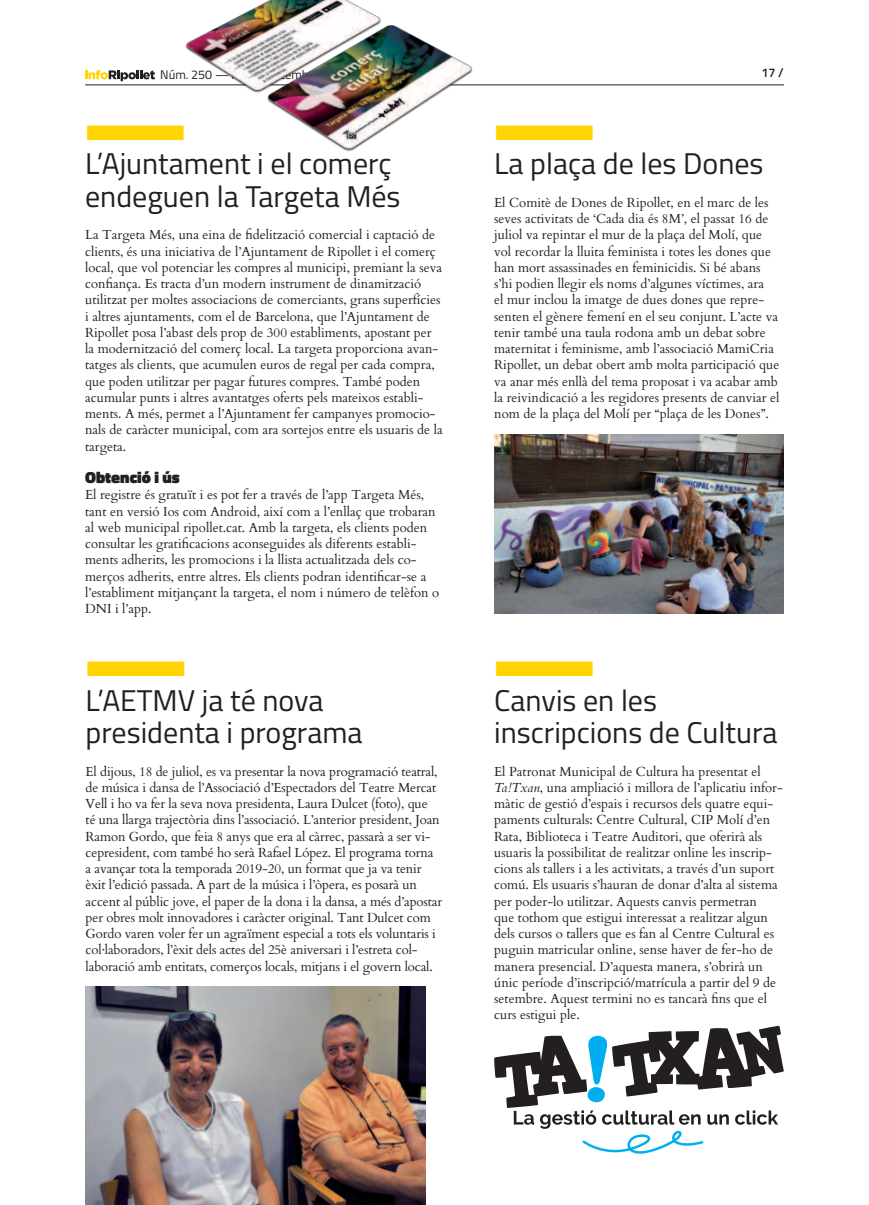
<style>
.page{position:relative;width:869px;height:1205px;background:#fff}
.page>*{position:absolute;margin:0;border:0;box-sizing:border-box;transform-origin:0 0}
.t1{font:30px/32.5px "Titillium";color:#231f20}
.t2{font:25px "Wingdings";color:#ffd400}
.t3{font:900 16.25px "Titillium";color:#231f20}
.t4{font:13.12px/16.2px "Cardo";color:#231f20}
.t5{font:12.5px "Titillium";color:#231f20}
.t6{font:600 12.5px "Titillium";color:#231f20}
.s1{font-style:italic}
</style>
<div class="page">
<hr style="left:85px;top:84px;width:698px;height:1px;background:#231f20">
<svg style="left:85px;top:70px;width:70px;height:11px"></svg>
<img style="left:494px;top:434px;width:289px;height:179px">
<img style="left:85px;top:987px;width:340px;height:218px">
<svg style="left:494px;top:1025px;width:289px;height:129px"></svg>
<img style="left:171px;top:0;width:315px;height:152px">
<p class="t5" style="left:160px;top:66px;width:191px">Núm. 250 — Agost/Setembre 2019</p>
<p class="t6" style="left:761px;top:64px;width:24px">17 /</p>
<h2 class="t2" style="left:85px;top:119px;width:102px">■■■■■■■</h2>
<h1 class="t1" style="left:85px;top:146px;width:317px">L’Ajuntament i el comerç endeguen la Targeta Més</h1>
<p class="t4" style="left:85px;top:226px;width:359px">La Targeta Més, una eina de fidelització comercial i captació de clients, és una iniciativa de l’Ajuntament de Ripollet i el comerç local, que vol potenciar les compres al municipi, premiant la seva confiança. Es tracta d’un modern instrument de dinamització utilitzat per moltes associacions de comerciants, grans superfícies i altres ajuntaments, com el de Barcelona, que l’Ajuntament de Ripollet posa l’abast dels prop de 300 establiments, apostant per la modernització del comerç local. La targeta proporciona avan&shy;tatges als clients, que acumulen euros de regal per cada compra, que poden utilitzar per pagar futures compres. També poden acumular punts i altres avantatges oferts pels mateixos establi&shy;ments. A més, permet a l’Ajuntament fer campanyes promocio&shy;nals de caràcter municipal, com ara sortejos entre els usuaris de la targeta.</p>
<p class="t3" style="left:85px;top:465px;width:96px">Obtenció i ús</p>
<p class="t4" style="left:85px;top:486px;width:355px">El registre és gratuït i es pot fer a través de l’app Targeta Més, tant en versió Ios com Android, així com a l’enllaç que trobaran al web municipal ripollet.cat. Amb la targeta, els clients poden consultar les gratificacions aconseguides als diferents establi&shy;ments adherits, les promocions i la llista actualitzada dels co&shy;merços adherits, entre altres. Els clients podran identificar-se a l’establiment mitjançant la targeta, el nom i número de telèfon o DNI i l’app.</p>
<h2 class="t2" style="left:86px;top:656px;width:102px">■■■■■■■</h2>
<h1 class="t1" style="left:86px;top:682px;width:278px">L’AETMV ja té nova presidenta i programa</h1>
<p class="t4" style="left:86px;top:762px;width:358px">El dijous, 18 de juliol, es va presentar la nova programació teatral, de música i dansa de l’Associació d’Espectadors del Teatre Mercat Vell i ho va fer la seva nova presidenta, Laura Dulcet (foto), que<br>té una llarga trajectòria dins l’associació. L’anterior president, Joan Ramon Gordo, que feia 8 anys que era al càrrec, passarà a ser vi&shy;cepresident, com també ho serà Rafael López. El programa torna a avançar tota la temporada 2019-20, un format que ja va tenir èxit l’edició passada. A part de la música i l’òpera, es posarà un accent al públic jove, el paper de la dona i la dansa, a més d’apostar per obres molt innovadores i caràcter original. Tant Dulcet com Gordo varen voler fer un agraïment especial a tots els voluntaris i col·laboradors, l’èxit dels actes del 25è aniversari i l’estreta col· laboració amb entitats, comerços locals, mitjans i el govern local.</p>
<h2 class="t2" style="left:494px;top:119px;width:102px">■■■■■■■</h2>
<h1 class="t1" style="left:494px;top:146px;width:271px">La plaça de les Dones</h1>
<p class="t4" style="left:494px;top:194px;width:287px">El Comitè de Dones de Ripollet, en el marc de les seves activitats de ‘Cada dia és 8M’, el passat 16 de juliol va repintar el mur de la plaça del Molí, que vol recordar la lluita feminista i totes les dones que han mort assassinades en feminicidis. Si bé abans s’hi podien llegir els noms d’algunes víctimes, ara<br>el mur inclou la imatge de dues dones que repre&shy;senten el gènere femení en el seu conjunt. L’acte va tenir també una taula rodona amb un debat sobre maternitat i feminisme, amb l’associació MamiCria Ripollet, un debat obert amb molta participació que va anar més enllà del tema proposat i va acabar amb la reivindicació a les regidores presents de canviar el nom de la plaça del Molí per “plaça de les Dones”.</p>
<h2 class="t2" style="left:494px;top:656px;width:102px">■■■■■■■</h2>
<h1 class="t1" style="left:494px;top:682px;width:284px">Canvis en les inscripcions de Cultura</h1>
<p class="t4" style="left:494px;top:762px;width:290px">El Patronat Municipal de Cultura ha presentat el <span class="s1">Ta!Txan</span>, una ampliació i millora de l’aplicatiu infor&shy;màtic de gestió d’espais i recursos dels quatre equi&shy;paments culturals: Centre Cultural, CIP Molí d’en Rata, Biblioteca i Teatre Auditori, que oferirà als usuaris la possibilitat de realitzar online les inscrip&shy;cions als tallers i a les activitats, a través d’un suport comú. Els usuaris s’hauran de donar d’alta al sistema per poder-lo utilitzar. Aquests canvis permetran<br>que tothom que estigui interessat a realitzar algun dels cursos o tallers que es fan al Centre Cultural es puguin matricular online, sense haver de fer-ho de manera presencial. D’aquesta manera, s’obrirà un únic període d’inscripció/matrícula a partir del 9 de setembre. Aquest termini no es tancarà fins que el curs estigui ple.</p>
</div>
